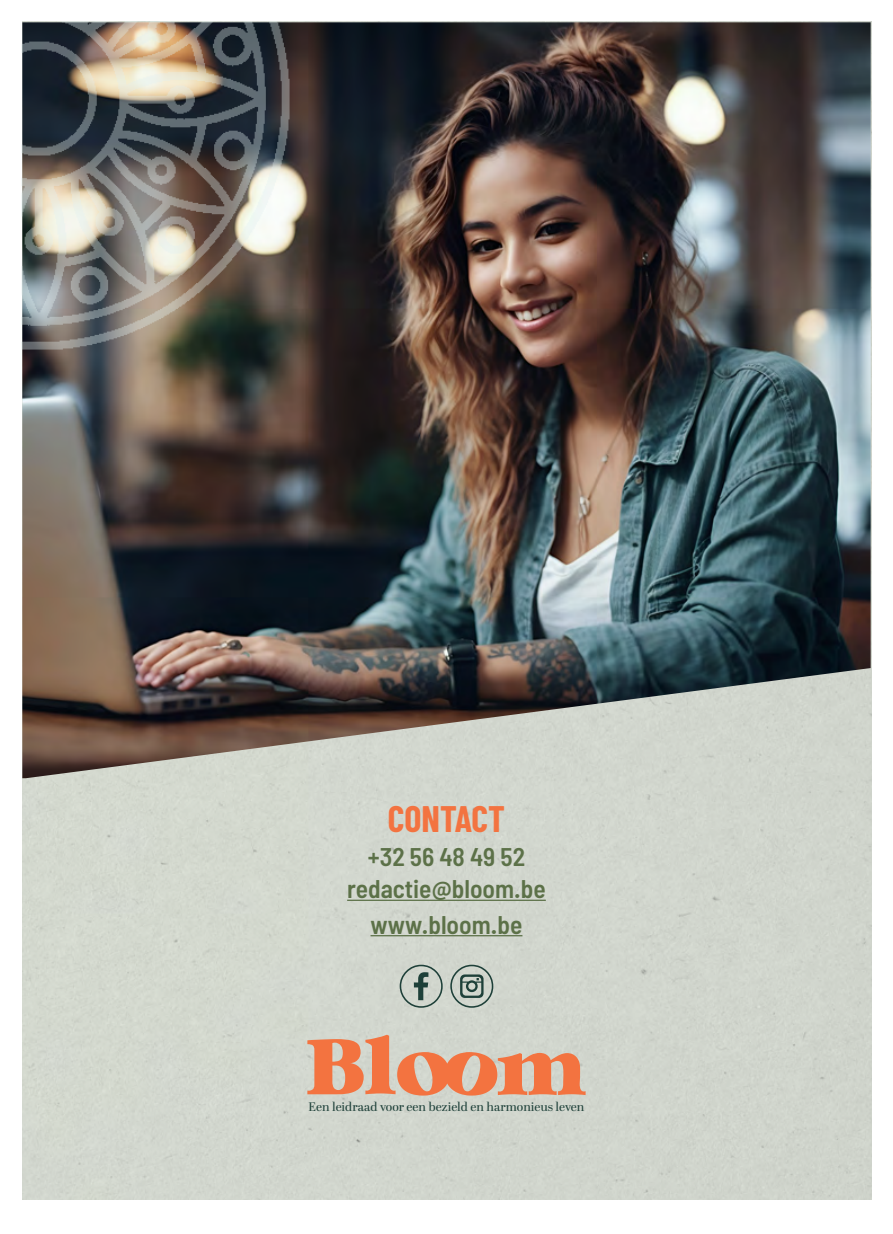
<style>
.page{position:relative;width:893px;height:1234px;background:#fff}
.page>*{position:absolute;margin:0;border:0;box-sizing:border-box;transform-origin:0 0}
.t1{font:700 36px "Barlow Condensed";color:#f37340}
.t2{font:600 semi-condensed 25.5px/32.4px "Barlow";color:#5c7148;text-align:center}
.t3{font:12.3px "Abril Display";color:#1e4039}
</style>
<div class="page">
<div style="left:22px;top:21px;width:850px;height:1178px;background:#d1d6ce"></div>
<img style="left:22px;top:22px;width:849px;height:756px">
<hr style="left:347px;top:899px;width:199px;height:1px;background:#5c7148">
<hr style="left:371px;top:934px;width:151px;height:2px;background:#5c7148">
<svg style="left:400px;top:964px;width:43px;height:43px;background:#aab5ad"></svg>
<svg style="left:450px;top:964px;width:43px;height:43px;background:#a3afa7"></svg>
<svg style="left:307px;top:1034px;width:279px;height:61px;background:#e1a689"></svg>
<img style="left:21px;top:21px;width:281px;height:340px">
<h1 class="t1" style="left:388px;top:793px;width:119px">CONTACT</h1>
<h2 class="t2" style="left:347px;top:839px;width:200px">+32 56 48 49 52 redactie@bloom.be</h2>
<h2 class="t2" style="left:371px;top:907px;width:153px">www.bloom.be</h2>
<p class="t3" style="left:308px;top:1098px;width:277px">Een leidraad voor een bezield en harmonieus leven</p>
</div>
